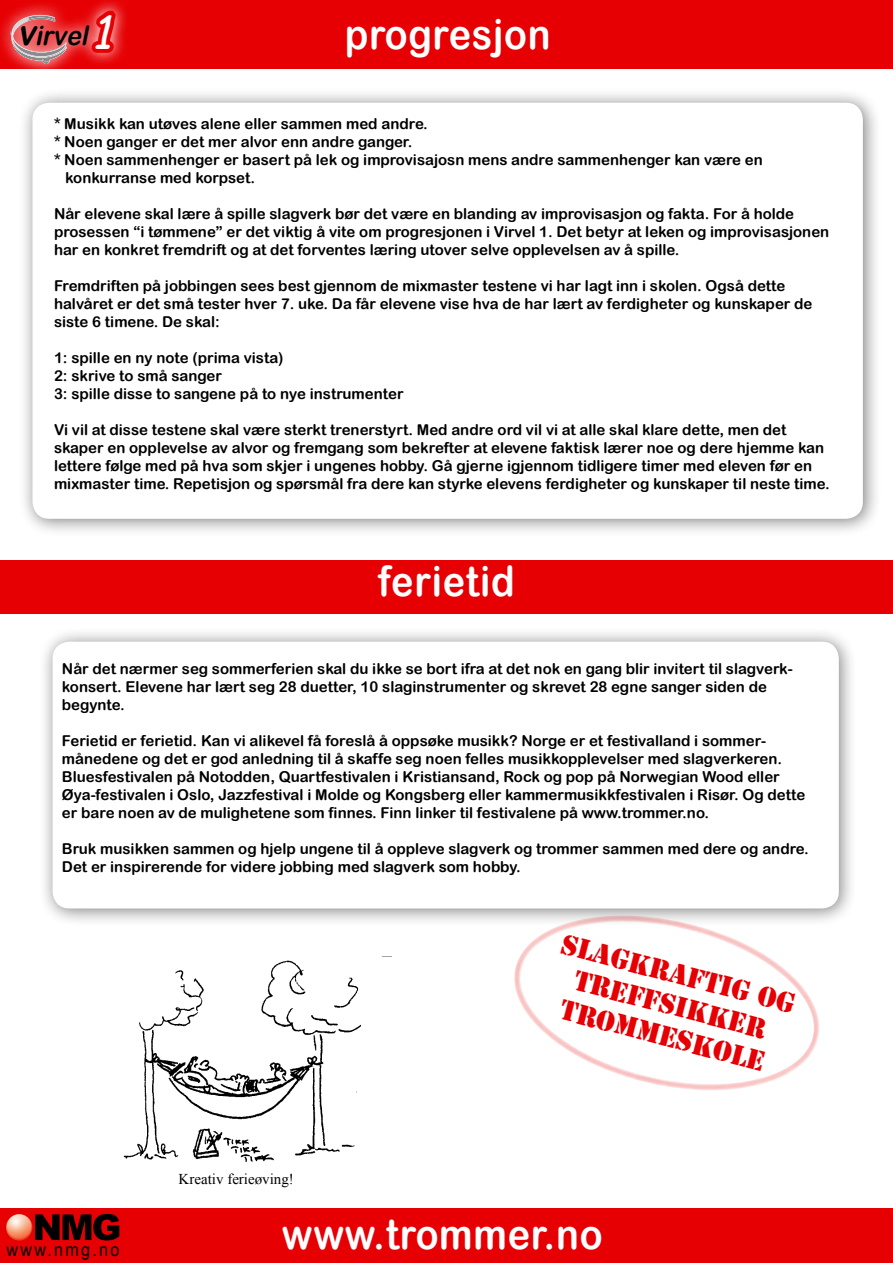
<style>
.page{position:relative;width:893px;height:1263px;background:#fff}
.page>*{position:absolute;margin:0;border:0;box-sizing:border-box;transform-origin:0 0}
.t1{font:42px "Arial Rounded MT Bold";letter-spacing:.02em;color:#fff;scale:.9 1}
.t2{font:italic 26.85px "Arial Rounded MT Bold";color:#000;scale:.92 1}
.t3{font:26.4px/31.7px "Stencil Std";color:#e60004;text-align:center}
.t4{font:18px "Arial";letter-spacing:.14em;color:#000;scale:.9 1}
.t5{font:15px/18px "Arial Rounded MT Bold";color:#000}
.t6{font:15px "Times New Roman";color:#000}
.s1{font-size:35.85px}
.s2{font-size:51.6px;color:#fff}
.s3{font-family:"Comic Sans MS";font-size:45.15px;color:#fff}
</style>
<div class="page">
<div style="left:1px;top:1px;width:892px;height:68px;background:#e60004"></div>
<div style="left:17px;top:87px;width:864px;height:449px;background:#000;opacity:.5"></div>
<div style="left:32px;top:103px;width:831px;height:416px;background:#fff;border-radius:17px"></div>
<div style="left:0;top:560px;width:893px;height:53px;background:#e60004"></div>
<div style="left:0;top:1209px;width:893px;height:54px;background:#e60004"></div>
<svg style="left:514px;top:926px;width:305px;height:164px"></svg>
<svg style="left:0;top:0;width:127px;height:69px"></svg>
<svg style="left:10px;top:15px;width:57px;height:49px;background:#de686a"></svg>
<svg style="left:86px;top:5px;width:35px;height:98px"></svg>
<svg style="left:6px;top:1214px;width:26px;height:26px"></svg>
<svg style="left:7px;top:1214px;width:24px;height:25px"></svg>
<svg style="left:35px;top:1214px;width:84px;height:26px"></svg>
<div style="left:37px;top:626px;width:819px;height:300px;background:#000;opacity:.5"></div>
<div style="left:53px;top:642px;width:786px;height:266px;background:#fff;border-radius:17px"></div>
<img style="left:123px;top:960px;width:238px;height:202px">
<h2 class="t2" style="left:17px;top:19px;width:121px"><span class="s1">v</span>irvel<span class="s2">1</span><span class="s3">1</span></h2>
<h1 class="t1" style="left:345px;top:9px;width:230px">progresjon</h1>
<p class="t5" style="left:54px;top:114px;width:375px">* Musikk kan utøves alene eller sammen med andre.</p>
<p class="t5" style="left:54px;top:132px;width:360px">* Noen ganger er det mer alvor enn andre ganger.</p>
<p class="t5" style="left:54px;top:150px;width:710px">* Noen sammenhenger er basert på lek og improvisajosn mens andre sammenhenger kan være en</p>
<p class="t5" style="left:65px;top:168px;width:191px">konkurranse med korpset.</p>
<p class="t5" style="left:54px;top:204px;width:777px">Når elevene skal lære å spille slagverk bør det være en blanding av improvisasjon og fakta. For å holde prosessen “i tømmene” er det viktig å vite om progresjonen i Virvel 1. Det betyr at leken og improvisasjonen har en konkret fremdrift og at det forventes læring utover selve opplevelsen av å spille.</p>
<p class="t5" style="left:54px;top:276px;width:760px">Fremdriften på jobbingen sees best gjennom de mixmaster testene vi har lagt inn i skolen. Også dette halvåret er det små tester hver 7. uke. Da får elevene vise hva de har lært av ferdigheter og kunskaper de siste 6 timene. De skal:</p>
<p class="t5" style="left:54px;top:348px;width:351px">1: spille en ny note (prima vista)<br>2: skrive to små sanger<br>3: spille disse to sangene på to nye instrumenter</p>
<p class="t5" style="left:54px;top:420px;width:777px">Vi vil at disse testene skal være sterkt trenerstyrt. Med andre ord vil vi at alle skal klare dette, men det skaper en opplevelse av alvor og fremgang som bekrefter at elevene faktisk lærer noe og dere hjemme kan lettere følge med på hva som skjer i ungenes hobby. Gå gjerne igjennom tidligere timer med eleven før en mixmaster time. Repetisjon og spørsmål fra dere kan styrke elevens ferdigheter og kunskaper til neste time.</p>
<h1 class="t1" style="left:378px;top:556px;width:153px">ferietid</h1>
<p class="t5" style="left:62px;top:660px;width:732px">Når det nærmer seg sommerferien skal du ikke se bort ifra at det nok en gang blir invitert til slagverk&shy;konsert. Elevene har lært seg 28 duetter, 10 slaginstrumenter og skrevet 28 egne sanger siden de begynte.</p>
<p class="t5" style="left:62px;top:732px;width:745px">Ferietid er ferietid. Kan vi alikevel få foreslå å oppsøke musikk? Norge er et festivalland i sommer&shy;månedene og det er god anledning til å skaffe seg noen felles musikkopplevelser med slagverkeren.<br>Bluesfestivalen på Notodden, Quartfestivalen i Kristiansand, Rock og pop på Norwegian Wood eller Øya-festivalen i Oslo, Jazzfestival i Molde og Kongsberg eller kammermusikkfestivalen i Risør. Og dette er bare noen av de mulighetene som finnes. Finn linker til festivalene på www.trommer.no.</p>
<p class="t5" style="left:62px;top:840px;width:748px">Bruk musikken sammen og hjelp ungene til å oppleve slagverk og trommer sammen med dere og andre.<br>Det er inspirerende for videre jobbing med slagverk som hobby.</p>
<p class="t4" style="left:7px;top:1238px;width:127px">www.nmg.no</p>
<p class="t6" style="left:179px;top:1169px;width:117px">Kreativ ferieøving!</p>
<h3 class="t3" style="left:566px;top:928px;width:241px;rotate:15deg">SLAGKRAFTIG OG<br>TREFFSIKKER trommeskole</h3>
<h1 class="t1" style="left:282px;top:1209px;width:358px">www.trommer.no</h1>
</div>
